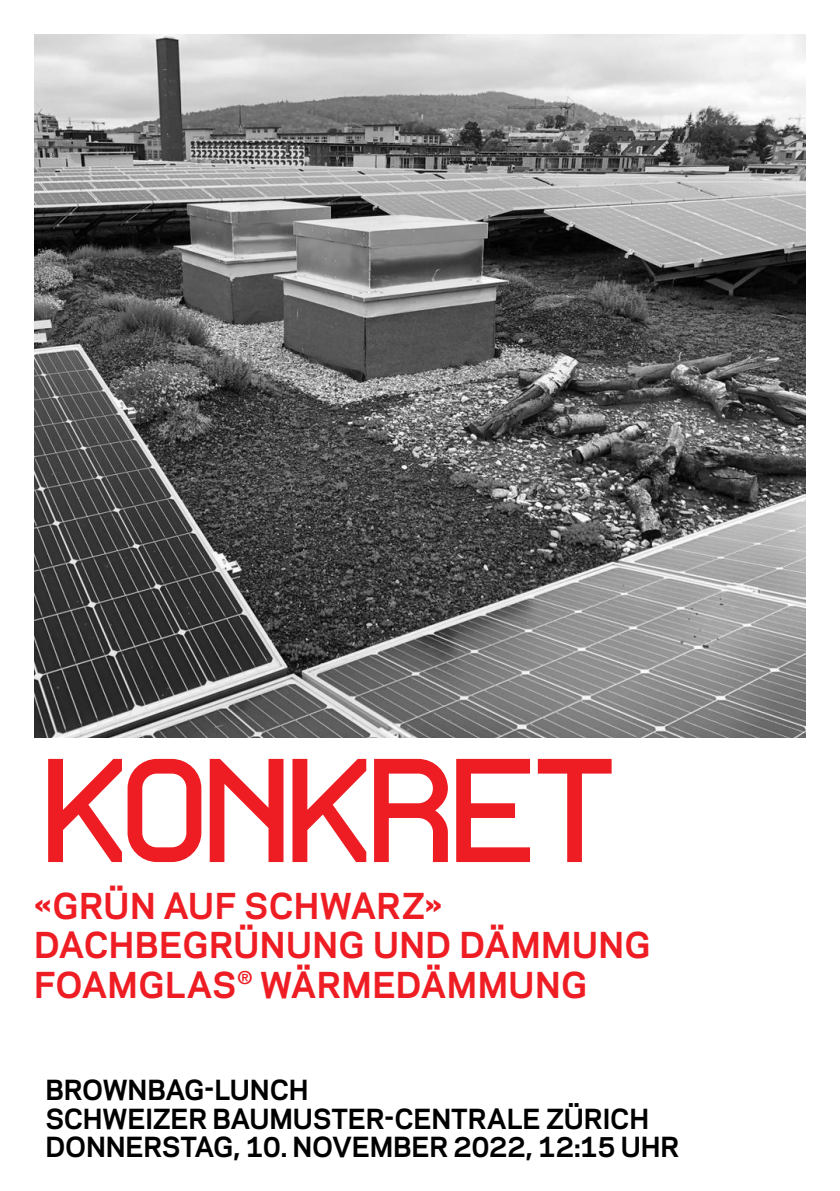
<style>
.page{position:relative;width:840px;height:1191px;background:#fff}
.page>*{position:absolute;margin:0;border:0;box-sizing:border-box;transform-origin:0 0}
.V_-_Veranstaltungsty{font:144px "Auto Scape";letter-spacing:-.08em;color:#ee1d23}
.V_-_Veranstaltungsti{font:700 33.6px "Galaxie Polaris";letter-spacing:.01em;color:#ee1d23}
.V_-_Infotext{font:700 26px "Galaxie Polaris";letter-spacing:-.01em;color:#000}
</style>
<div class="page">
<img style="left:34px;top:34px;width:771px;height:703px">
<p class="V_-_Veranstaltungsty" style="left:45px;top:727px;width:584px">KONKRET</p>
<p class="V_-_Veranstaltungsti" style="left:34px;top:880px;width:409px">«GRÜN AUF SCHWARZ»</p>
<p class="V_-_Veranstaltungsti" style="left:34px;top:920px;width:618px">DACHBEGRÜNUNG UND DÄMMUNG</p>
<p class="V_-_Veranstaltungsti" style="left:34px;top:960px;width:554px">FOAMGLAS<sup>®</sup> WÄRMEDÄMMUNG</p>
<p class="V_-_Infotext" style="left:45px;top:1070px;width:264px">BROWNBAG-LUNCH</p>
<p class="V_-_Infotext" style="left:45px;top:1099px;width:605px">SCHWEIZER BAUMUSTER-CENTRALE ZÜRICH</p>
<p class="V_-_Infotext" style="left:45px;top:1127px;width:635px">DONNERSTAG, 10. NOVEMBER 2022, 12:15 UHR</p>
</div>
